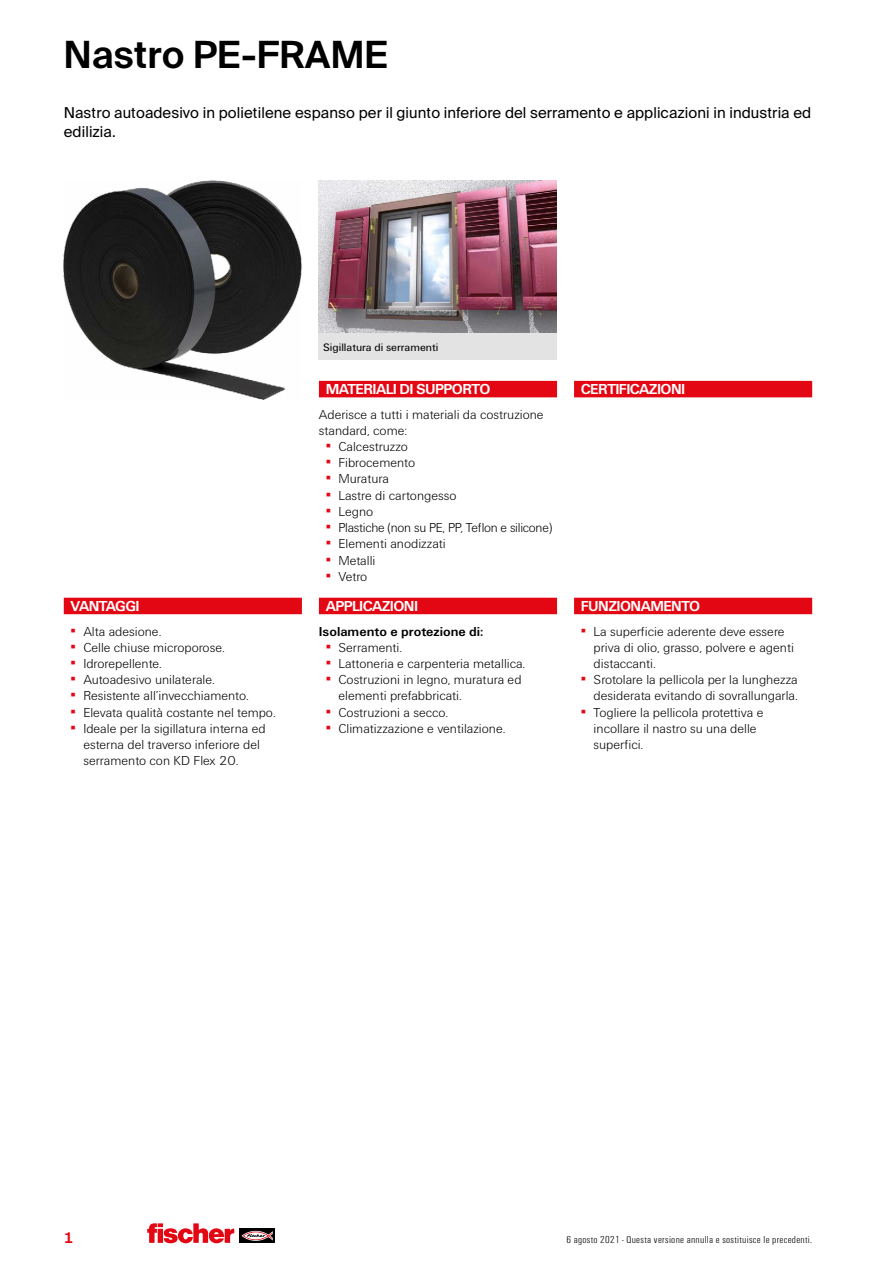
<style>
.page{position:relative;width:893px;height:1263px;background:#fff}
.page>*{position:absolute;margin:0;border:0;box-sizing:border-box;transform-origin:0 0}
.t1{font:600 37.5px "fischerstrong";letter-spacing:.005em;color:#000}
.t2{font:15px/18.8px "fischerstrong";letter-spacing:.005em;color:#000}
.t3{font:700 15px "Fi We";letter-spacing:-.04em;color:#fff}
.t4{font:600 15px "fischerstrong";color:#e30613}
.t5{font:300 13.5px/16.2px "Fi We";color:#000}
.t6{font:300 13.5px "Fi We";letter-spacing:-.02em;color:#000}
.t7{font:700 13.5px "Fi We";color:#000}
.t8{font:11.25px "Fi We";color:#000}
.t9{font:300 condensed 10.5px "Fi We";letter-spacing:.025em;color:#000;scale:1.1 1}
.s1{font-weight:400;color:#e30613}
</style>
<div class="page">
<div style="left:240px;top:1229px;width:35px;height:14px;background:#000"></div>
<svg style="left:241px;top:1231px;width:32px;height:10px"></svg>
<svg style="left:147px;top:1223px;width:87px;height:20px"></svg>
<img style="left:319px;top:180px;width:238px;height:153px">
<img style="left:64px;top:180px;width:238px;height:220px">
<div style="left:319px;top:333px;width:238px;height:27px;background:#e3e3e3"></div>
<div style="left:319px;top:598px;width:238px;height:16px;background:#e30613"></div>
<div style="left:574px;top:598px;width:238px;height:16px;background:#e30613"></div>
<div style="left:319px;top:381px;width:238px;height:16px;background:#e30613"></div>
<div style="left:64px;top:598px;width:238px;height:16px;background:#e30613"></div>
<div style="left:574px;top:381px;width:238px;height:16px;background:#e30613"></div>
<h1 class="t1" style="left:64px;top:33px;width:325px">Nastro PE-FRAME</h1>
<p class="t2" style="left:64px;top:103px;width:749px">Nastro autoadesivo in polietilene espanso per il giunto inferiore del serramento e applicazioni in industria ed edilizia.</p>
<p class="t3" style="left:71px;top:597px;width:71px">VANTAGGI</p>
<p class="t5" style="left:71px;top:623px;width:92px"><span class="s1">▪</span> Alta adesione.</p>
<p class="t5" style="left:71px;top:639px;width:156px"><span class="s1">▪</span> Celle chiuse microporose.</p>
<p class="t5" style="left:71px;top:655px;width:93px"><span class="s1">▪</span> Idrorepellente.</p>
<p class="t5" style="left:71px;top:672px;width:146px"><span class="s1">▪</span> Autoadesivo unilaterale.</p>
<p class="t5" style="left:71px;top:688px;width:180px"><span class="s1">▪</span> Resistente all’invecchiamento.</p>
<p class="t5" style="left:71px;top:704px;width:207px"><span class="s1">▪</span> Elevata qualità costante nel tempo.</p>
<p class="t5" style="left:83px;top:720px;width:184px;text-indent:-13px"><span class="s1">▪</span> Ideale per la sigillatura interna ed esterna del traverso inferiore del serramento con KD Flex 20.</p>
<p class="t8" style="left:323px;top:341px;width:117px">Sigillatura di serramenti</p>
<p class="t3" style="left:326px;top:381px;width:166px">MATERIALI DI SUPPORTO</p>
<p class="t5" style="left:319px;top:406px;width:226px">Aderisce a tutti i materiali da costruzione standard, come:</p>
<p class="t5" style="left:326px;top:439px;width:84px"><span class="s1">▪</span> Calcestruzzo</p>
<p class="t5" style="left:326px;top:455px;width:91px"><span class="s1">▪</span> Fibrocemento</p>
<p class="t5" style="left:326px;top:471px;width:65px"><span class="s1">▪</span> Muratura</p>
<p class="t5" style="left:326px;top:487px;width:132px"><span class="s1">▪</span> Lastre di cartongesso</p>
<p class="t5" style="left:326px;top:503px;width:49px"><span class="s1">▪</span> Legno</p>
<p class="t6" style="left:326px;top:520px;width:228px"><span class="s1">▪</span> Plastiche (non su PE, PP, Teflon e silicone)</p>
<p class="t5" style="left:326px;top:536px;width:122px"><span class="s1">▪</span> Elementi anodizzati</p>
<p class="t5" style="left:326px;top:552px;width:51px"><span class="s1">▪</span> Metalli</p>
<p class="t5" style="left:326px;top:568px;width:43px"><span class="s1">▪</span> Vetro</p>
<p class="t3" style="left:326px;top:597px;width:94px">APPLICAZIONI</p>
<p class="t7" style="left:319px;top:623px;width:166px">Isolamento e protezione di:</p>
<p class="t5" style="left:326px;top:639px;width:78px"><span class="s1">▪</span> Serramenti.</p>
<p class="t5" style="left:326px;top:655px;width:201px"><span class="s1">▪</span> Lattoneria e carpenteria metallica.</p>
<p class="t5" style="left:338px;top:672px;width:185px;text-indent:-13px"><span class="s1">▪</span> Costruzioni in legno, muratura ed elementi prefabbricati.</p>
<p class="t5" style="left:326px;top:704px;width:124px"><span class="s1">▪</span> Costruzioni a secco.</p>
<p class="t5" style="left:326px;top:720px;width:181px"><span class="s1">▪</span> Climatizzazione e ventilazione.</p>
<p class="t3" style="left:581px;top:381px;width:106px">CERTIFICAZIONI</p>
<p class="t3" style="left:581px;top:597px;width:121px">FUNZIONAMENTO</p>
<p class="t5" style="left:594px;top:623px;width:202px;text-indent:-13px"><span class="s1">▪</span> La superficie aderente deve essere priva di olio, grasso, polvere e agenti distaccanti.</p>
<p class="t5" style="left:581px;top:672px;width:218px;text-align:right"><span class="s1">▪</span> Srotolare la pellicola per la lunghezza desiderata evitando di sovrallungarla.</p>
<p class="t5" style="left:594px;top:704px;width:171px;text-indent:-13px"><span class="s1">▪</span> Togliere la pellicola protettiva e incollare il nastro su una delle superfici.</p>
<p class="t4" style="left:64px;top:1229px;width:12px">1</p>
<p class="t9" style="left:566px;top:1234px;width:225px">6 agosto 2021 - Questa versione annulla e sostituisce le precedenti.</p>
</div>
